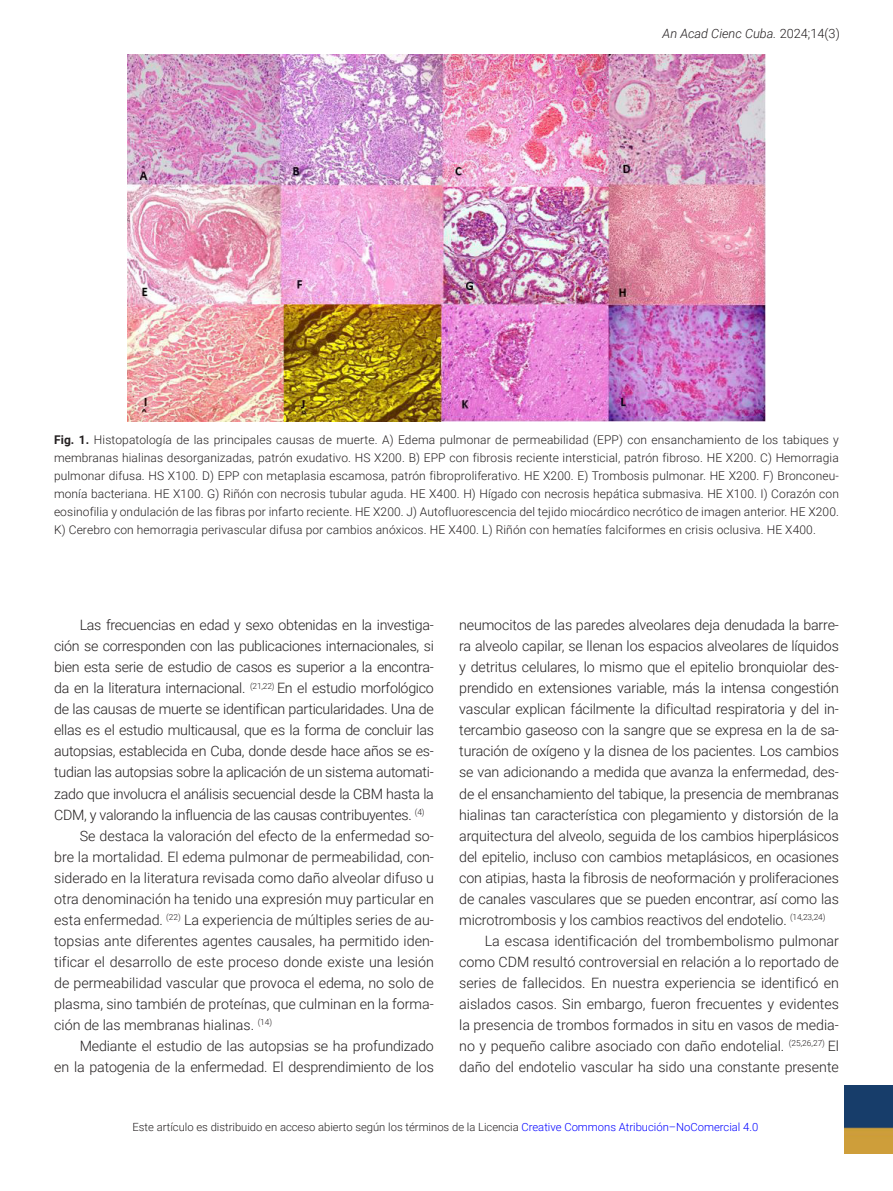
<style>
.page{position:relative;width:893px;height:1191px;background:#fff}
.page>*{position:absolute;margin:0;border:0;box-sizing:border-box;transform-origin:0 0}
.Texto_Normal{font:300 14.25px/21px "Roboto";letter-spacing:-.01em;color:#231f20;text-align:justify}
.t1{font:italic 300 12.75px "Roboto";color:#231f20}
.Pie_de_Figura{font:300 12px/18px "Roboto";letter-spacing:.01em;color:#231f20;text-align:justify}
.t2{font:300 11.25px "Roboto";color:#231f20}
.s1{font-style:normal}
.s2{font-weight:700}
.s3{color:#00f}
</style>
<div class="page">
<img style="left:844px;top:1085px;width:49px;height:68px">
<img style="left:128px;top:54px;width:637px;height:367px">
<p class="t1" style="left:663px;top:25px;width:179px">An Acad Cienc Cuba. <span class="s1">2024;14(3)</span></p>
<p class="Pie_de_Figura" style="left:54px;top:430px;width:786px"><span class="s2">Fig. 1.</span> Histopatología de las principales causas de muerte. A) Edema pulmonar de permeabilidad (EPP) con ensanchamiento de los tabiques y membranas hialinas desorganizadas, patrón exudativo. HS X200. B) EPP con fibrosis reciente intersticial, patrón fibroso. HE X200. C) Hemorragia pulmonar difusa. HS X100. D) EPP con metaplasia escamosa, patrón fibroproliferativo. HE X200. E) Trombosis pulmonar. HE X200. F) Bronconeu&shy;monía bacteriana. HE X100. G) Riñón con necrosis tubular aguda. HE X400. H) Hígado con necrosis hepática submasiva. HE X100. I) Corazón con eosinofilia y ondulación de las fibras por infarto reciente. HE X200. J) Autofluorescencia del tejido miocárdico necrótico de imagen anterior. HE X200.<br>K) Cerebro con hemorragia perivascular difusa por cambios anóxicos. HE X400. L) Riñón con hematíes falciformes en crisis oclusiva. HE X400.</p>
<p class="Texto_Normal" style="left:54px;top:614px;width:381px;text-indent:26px">Las frecuencias en edad y sexo obtenidas en la investiga&shy;ción se corresponden con las publicaciones internacionales, si bien esta serie de estudio de casos es superior a la encontra&shy;da en la literatura internacional. <sup>(21,22)</sup> En el estudio morfológico de las causas de muerte se identifican particularidades. Una de ellas es el estudio multicausal, que es la forma de concluir las autopsias, establecida en Cuba, donde desde hace años se es&shy;tudian las autopsias sobre la aplicación de un sistema automati&shy;zado que involucra el análisis secuencial desde la CBM hasta la CDM, y valorando la influencia de las causas contribuyentes. <sup>(4)</sup></p>
<p class="Texto_Normal" style="left:54px;top:824px;width:381px;text-indent:26px">Se destaca la valoración del efecto de la enfermedad so&shy;bre la mortalidad. El edema pulmonar de permeabilidad, con&shy;siderado en la literatura revisada como daño alveolar difuso u otra denominación ha tenido una expresión muy particular en esta enfermedad. <sup>(22)</sup> La experiencia de múltiples series de au&shy;topsias ante diferentes agentes causales, ha permitido iden&shy;tificar el desarrollo de este proceso donde existe una lesión de permeabilidad vascular que provoca el edema, no solo de plasma, sino también de proteínas, que culminan en la forma&shy;ción de las membranas hialinas. <sup>(14)</sup></p>
<p class="Texto_Normal" style="left:54px;top:1034px;width:381px;text-align:right">Mediante el estudio de las autopsias se ha profundizado<br>en la patogenia de la enfermedad. El desprendimiento de los</p>
<p class="Texto_Normal" style="left:459px;top:614px;width:381px">neumocitos de las paredes alveolares deja denudada la barre&shy;ra alveolo capilar, se llenan los espacios alveolares de líquidos y detritus celulares, lo mismo que el epitelio bronquiolar des&shy;prendido en extensiones variable, más la intensa congestión vascular explican fácilmente la dificultad respiratoria y del in&shy;tercambio gaseoso con la sangre que se expresa en la de sa&shy;turación de oxígeno y la disnea de los pacientes. Los cambios se van adicionando a medida que avanza la enfermedad, des&shy;de el ensanchamiento del tabique, la presencia de membranas hialinas tan característica con plegamiento y distorsión de la arquitectura del alveolo, seguida de los cambios hiperplásicos del epitelio, incluso con cambios metaplásicos, en ocasiones con atipias, hasta la fibrosis de neoformación y proliferaciones de canales vasculares que se pueden encontrar, así como las microtrombosis y los cambios reactivos del endotelio. <sup>(14,23,24)</sup></p>
<p class="Texto_Normal" style="left:459px;top:929px;width:381px;text-indent:26px">La escasa identificación del trombembolismo pulmonar como CDM resultó controversial en relación a lo reportado de series de fallecidos. En nuestra experiencia se identificó en aislados casos. Sin embargo, fueron frecuentes y evidentes la presencia de trombos formados in situ en vasos de media&shy;no y pequeño calibre asociado con daño endotelial. <sup>(25,26,27)</sup> El daño del endotelio vascular ha sido una constante presente</p>
<p class="t2" style="left:132px;top:1119px;width:627px">Este artículo es distribuido en acceso abierto según los términos de la Licencia <span class="s3">Creative Commons Atribución–NoComercial 4.0</span></p>
</div>
